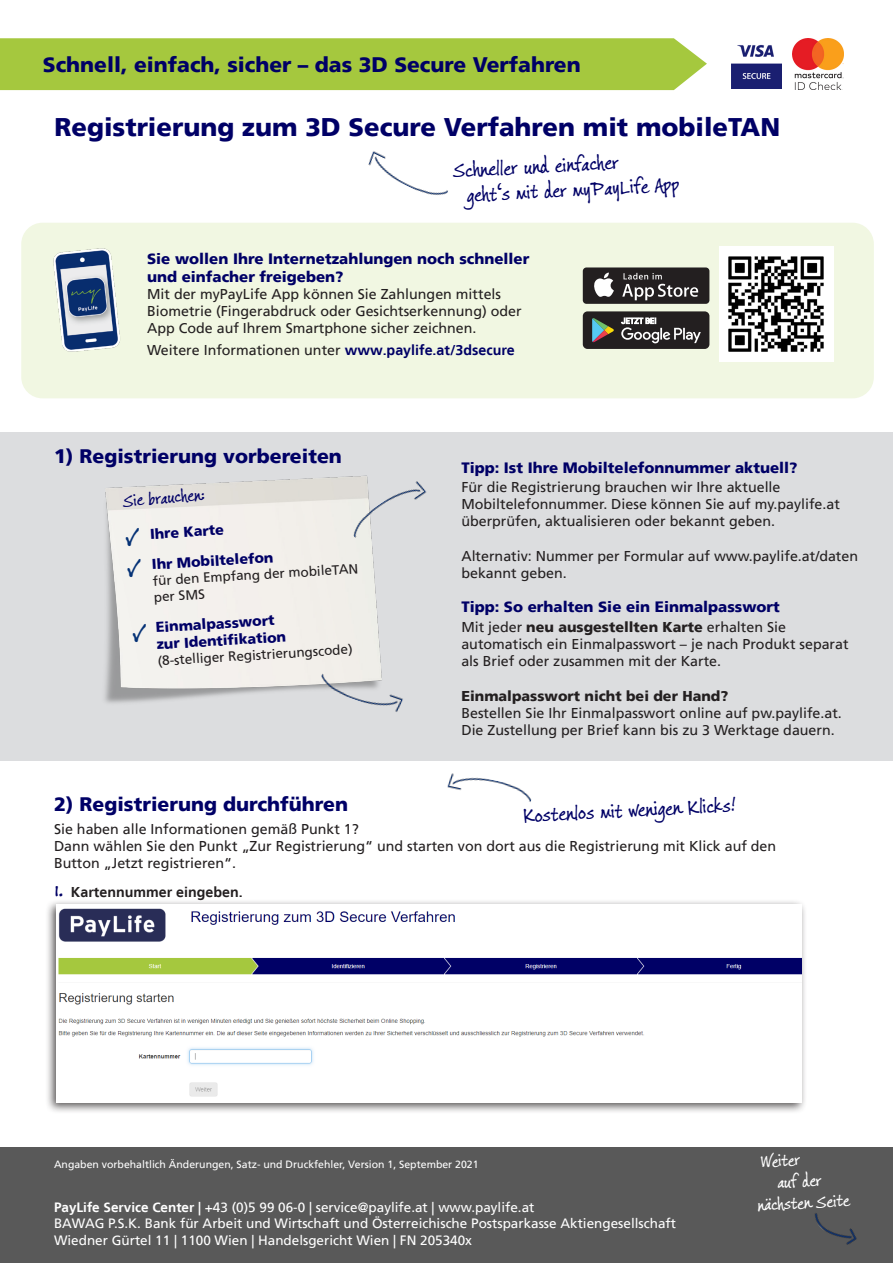
<style>
.page{position:relative;width:893px;height:1263px;background:#fff}
.page>*{position:absolute;margin:0;border:0;box-sizing:border-box;transform-origin:0 0}
.t1{font:900 25.5px "Frutiger LT";color:#006}
.t2{font:21px/25.2px "Fords Folly";color:#006}
.t3{font:900 21px "Frutiger LT";color:#006}
.t4{font:900 19.5px "Frutiger LT";color:#006}
.t5{font:18px "Fords Folly";color:#fff}
.t6{font:18px "Fords Folly";color:#006}
.t7{font:900 15px/18px "Frutiger LT";color:#006}
.t8{font:14.25px/17.1px "Frutiger LT";color:#231f20}
.t9{font:900 14.25px/30.9px "Frutiger LT";color:#006}
.t10{font:900 14.25px "Frutiger LT";color:#231f20}
.t11{font:700 14.25px "Frutiger LT";color:#231f20}
.t12{font:13.5px/16.2px "Frutiger LT";color:#fff}
.t13{font:13.5px/17px "Frutiger LT";color:#231f20}
.t14{font:10.5px "Frutiger LT";color:#fff}
.s1{font-weight:700;color:#006}
.s2{font-weight:900}
.s3{font-family:"Fords Folly";font-weight:400;font-size:24px;color:#006}
.s4{font-weight:700}
</style>
<div class="page">
<div style="left:21px;top:223px;width:853px;height:175px;background:#f1f7e2;border-radius:21px"></div>
<div style="left:0;top:1147px;width:893px;height:116px;background:#595959"></div>
<div style="left:0;top:432px;width:893px;height:328px;background:#dcdddf"></div>
<img style="left:104px;top:477px;width:276px;height:226px">
<div style="left:45px;top:899px;width:762px;height:215px;background:#231f20;opacity:.75"></div>
<img style="left:56px;top:904px;width:745px;height:199px">
<img style="left:815px;top:1213px;width:42px;height:32px">
<img style="left:430px;top:760px;width:114px;height:42px">
<img style="left:331px;top:475px;width:96px;height:88px">
<img style="left:304px;top:646px;width:99px;height:66px">
<img style="left:731px;top:44px;width:50px;height:45px">
<div style="left:0;top:38px;width:707px;height:52px;background:#a5c83e"></div>
<img style="left:793px;top:38px;width:50px;height:51px">
<img style="left:368px;top:151px;width:80px;height:44px">
<img style="left:720px;top:247px;width:114px;height:115px">
<div style="left:583px;top:312px;width:126px;height:37px;background:#231f20;border-radius:5px"></div>
<svg style="left:592px;top:318px;width:22px;height:24px"></svg>
<svg style="left:621px;top:318px;width:80px;height:25px"></svg>
<div style="left:583px;top:267px;width:126px;height:37px;background:#231f20;border-radius:4px"></div>
<svg style="left:594px;top:273px;width:20px;height:24px"></svg>
<svg style="left:622px;top:273px;width:76px;height:27px"></svg>
<img style="left:53px;top:248px;width:67px;height:104px">
<svg style="left:125px;top:528px;width:17px;height:49px"></svg>
<svg style="left:132px;top:624px;width:15px;height:18px"></svg>
<h2 class="t3" style="left:43px;top:52px;width:539px">Schnell, einfach, sicher – das 3D Secure Verfahren</h2>
<h1 class="t1" style="left:54px;top:112px;width:727px">Registrierung zum 3D Secure Verfahren mit mobileTAN</h1>
<h2 class="t2" style="left:465px;top:158px;width:214px;text-indent:-12px;rotate:-3deg">Schneller und einfacher<br>geht‘s mit der myPayLife App</h2>
<p class="t7" style="left:147px;top:250px;width:384px">Sie wollen Ihre Internetzahlungen noch schneller und einfacher freigeben?</p>
<p class="t8" style="left:147px;top:286px;width:376px">Mit der myPayLife App können Sie Zahlungen mittels<br>Biometrie (Fingerabdruck oder Gesichtserkennung) oder<br>App Code auf Ihrem Smartphone sicher zeichnen.</p>
<p class="t8" style="left:147px;top:342px;width:369px">Weitere Informationen unter <span class="s1">www.paylife.at/3dsecure</span></p>
<h3 class="t4" style="left:54px;top:445px;width:289px">1) Registrierung vorbereiten</h3>
<p class="t6" style="left:122px;top:488px;width:84px;rotate:-4deg">Sie brauchen:</p>
<p class="t9" style="left:149px;top:519px;width:123px;rotate:-4deg">Ihre Karte<br>Ihr Mobiltelefon</p>
<p class="t13" style="left:153px;top:572px;width:207px;rotate:-3deg">für den Empfang der mobileTAN per SMS</p>
<p class="t9" style="left:155px;top:619px;width:131px;line-height:17.2px;rotate:-4deg">Einmalpasswort zur Identifi kation</p>
<p class="t13" style="left:157px;top:652px;width:197px;rotate:-3deg">(8-stelliger Registrierungscode)</p>
<p class="t7" style="left:461px;top:458px;width:338px">Tipp: Ist Ihre Mobiltelefonnummer aktuell?</p>
<p class="t8" style="left:461px;top:479px;width:380px">Für die Registrierung brauchen wir Ihre aktuelle<br>Mobiltelefonnummer. Diese können Sie auf my.paylife.at überprüfen, aktualisieren oder bekannt geben.</p>
<p class="t8" style="left:461px;top:547px;width:398px">Alternativ: Nummer per Formular auf www.paylife.at/daten bekannt geben.</p>
<p class="t7" style="left:461px;top:597px;width:320px">Tipp: So erhalten Sie ein Einmalpasswort</p>
<p class="t8" style="left:461px;top:619px;width:389px">Mit jeder <span class="s2">neu ausgestellten Karte</span> erhalten Sie automatisch ein Einmalpasswort – je nach Produkt separat als Brief oder zusammen mit der Karte.</p>
<p class="t10" style="left:461px;top:687px;width:268px">Einmalpasswort nicht bei der Hand?</p>
<p class="t8" style="left:461px;top:704px;width:382px">Bestellen Sie Ihr Einmalpasswort online auf pw.paylife.at.<br>Die Zustellung per Brief kann bis zu 3 Werktage dauern.</p>
<h3 class="t4" style="left:54px;top:792px;width:296px">2) Registrierung durchführen</h3>
<p class="t8" style="left:54px;top:821px;width:724px">Sie haben alle Informationen gemäß Punkt 1?<br>Dann wählen Sie den Punkt „Zur Registrierung“ und starten von dort aus die Registrierung mit Klick auf den<br>Button „Jetzt registrieren“.</p>
<p class="t11" style="left:54px;top:883px;width:190px"><span class="s3">1.</span> Kartennummer eingeben.</p>
<h2 class="t2" style="left:522px;top:804px;width:215px;rotate:-3deg">Kostenlos mit wenigen Klicks!</h2>
<p class="t14" style="left:54px;top:1158px;width:426px">Angaben vorbehaltlich Änderungen, Satz- und Druckfehler, Version 1, September 2021</p>
<p class="t12" style="left:54px;top:1199px;width:623px"><span class="s4">PayLife Service Center |</span> +43 (0)5 99 06-0 | service@paylife.at | www.paylife.at<br>BAWAG P.S.K. Bank für Arbeit und Wirtschaft und Österreichische Postsparkasse Aktiengesellschaft<br>Wiedner Gürtel 11 | 1100 Wien | Handelsgericht Wien | FN 205340x</p>
<p class="t5" style="left:760px;top:1149px;width:41px;rotate:-3deg">Weiter</p>
<p class="t5" style="left:777px;top:1170px;width:46px;rotate:-3deg">auf der</p>
<p class="t5" style="left:757px;top:1192px;width:94px;rotate:-3deg">nächsten Seite</p>
</div>
